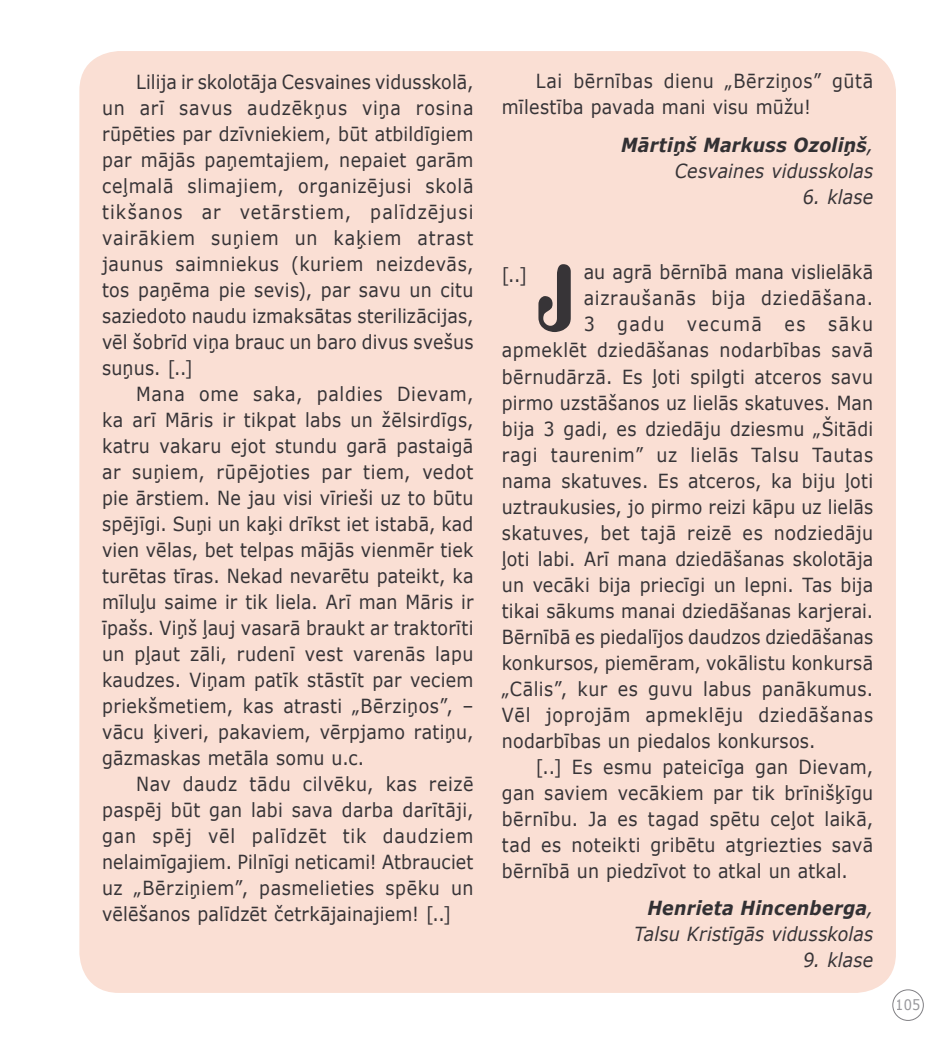
<style>
.page{position:relative;width:947px;height:1044px;background:#fff}
.page>*{position:absolute;margin:0;border:0;box-sizing:border-box;transform-origin:0 0}
.t1{font:82.2px "La Amy";color:#373437;scale:.9 1}
.t2{font:19.4px/26px "Verdana";letter-spacing:.02em;color:#373437;text-align:justify;scale:.9 1}
.t3{font:italic 19.4px/26px "Verdana";letter-spacing:.01em;color:#373437;text-align:right;scale:.9 1}
.t4{font:italic 700 19.4px/26px "Verdana";letter-spacing:.015em;color:#323033;text-align:right;scale:.9 1}
.t5{font:19.4px "Verdana";letter-spacing:.045em;color:#373437;scale:.9 1}
.t6{font:19.4px "Verdana";letter-spacing:.04em;color:#373437;scale:.9 1}
.t7{font:19.4px "Verdana";letter-spacing:.075em;color:#373437;scale:.9 1}
.t8{font:14.4px "Verdana";color:#98989c;scale:.9 1}
.s1{font-weight:400}
.s2{font-weight:400;color:#373437}
.s3{font-weight:700;color:#323033}
.s4{color:#323033}
</style>
<div class="page">
<div style="left:79px;top:51px;width:817px;height:941px;background:#fadfd4;border-radius:40px"></div>
<div style="left:892px;top:989px;width:31px;height:31px;border:1px solid #68676c;border-radius:50%"></div>
<p class="t2" style="left:102px;top:69px;width:414px;text-indent:34px">Lilija ir skolotāja Cesvaines vidusskolā, un arī savus audzēkņus viņa rosina rūpēties par dzīvniekiem, būt atbildīgiem par mājās paņemtajiem, nepaiet garām ceļmalā slimajiem, organizējusi skolā tikšanos ar vetārstiem, palīdzējusi vairākiem suņiem un kaķiem atrast jaunus saimniekus (kuriem neizdevās, tos paņēma pie sevis), par savu un citu saziedoto naudu izmaksātas sterilizācijas, vēl šobrīd viņa brauc un baro divus svešus suņus. [..]</p>
<p class="t2" style="left:102px;top:381px;width:414px;text-indent:34px">Mana ome saka, paldies Dievam, ka arī Māris ir tikpat labs un žēlsirdīgs, katru vakaru ejot stundu garā pastaigā ar suņiem, rūpējoties par tiem, vedot pie ārstiem. Ne jau visi vīrieši uz to būtu spējīgi. Suņi un kaķi drīkst iet istabā, kad vien vēlas, bet telpas mājās vienmēr tiek turētas tīras. Nekad nevarētu pateikt, ka mīluļu saime ir tik liela. Arī man Māris ir īpašs. Viņš ļauj vasarā braukt ar traktorīti un pļaut zāli, rudenī vest varenās lapu kaudzes. Viņam patīk stāstīt par veciem priekšmetiem, kas atrasti „Bērziņos”, – vācu ķiveri, pakaviem, vērpjamo ratiņu, gāzmaskas metāla somu u.c.</p>
<p class="t2" style="left:102px;top:771px;width:414px;text-indent:34px">Nav daudz tādu cilvēku, kas reizē paspēj būt gan labi sava darba darītāji, gan spēj vēl palīdzēt tik daudziem nelaimīgajiem. Pilnīgi neticami! Atbrauciet uz „Bērziņiem”, pasmelieties spēku un vēlēšanos palīdzēt četrkājainajiem! [..]</p>
<p class="t2" style="left:502px;top:69px;width:414px;text-indent:34px">Lai bērnības dienu „Bērziņos” gūtā mīlestība pavada mani visu mūžu!</p>
<p class="t4" style="left:621px;top:132px;width:282px">Mārtiņš Markuss Ozoliņš<span class="s1">,<br></span><span class="s2">Cesvaines vidusskolas</span></p>
<p class="t3" style="left:802px;top:184px;width:80px">6. klase</p>
<p class="t2" style="left:502px;top:262px;width:29px">[..]</p>
<h1 class="t1" style="left:536px;top:243px;width:46px">J</h1>
<p class="t2" style="left:584px;top:259px;width:323px">au agrā bērnībā mana vislielākā</p>
<p class="t6" style="left:584px;top:286px;width:323px">aizraušanās bija dziedāšana.</p>
<p class="t7" style="left:584px;top:312px;width:323px">3 gadu vecumā es sāku</p>
<p class="t2" style="left:502px;top:337px;width:414px">apmeklēt dziedāšanas nodarbības savā</p>
<p class="t2" style="left:502px;top:363px;width:414px">bērnudārzā. Es ļoti spilgti atceros savu</p>
<p class="t2" style="left:502px;top:389px;width:414px">pirmo uzstāšanos uz lielās skatuves. Man</p>
<p class="t2" style="left:502px;top:415px;width:414px">bija 3 gadi, es dziedāju dziesmu „Šitādi</p>
<p class="t2" style="left:502px;top:441px;width:414px">ragi taurenim” uz lielās Talsu Tautas</p>
<p class="t2" style="left:502px;top:467px;width:414px">nama skatuves. Es atceros, ka biju ļoti</p>
<p class="t2" style="left:502px;top:493px;width:414px">uztraukusies, jo pirmo reizi kāpu uz lielās</p>
<p class="t2" style="left:502px;top:519px;width:414px">skatuves, bet tajā reizē es nodziedāju</p>
<p class="t2" style="left:502px;top:545px;width:414px">ļoti labi. Arī mana dziedāšanas skolotāja</p>
<p class="t2" style="left:502px;top:571px;width:414px">un vecāki bija priecīgi un lepni. Tas bija</p>
<p class="t2" style="left:502px;top:597px;width:414px">tikai sākums manai dziedāšanas karjerai.</p>
<p class="t2" style="left:502px;top:623px;width:414px">Bērnībā es piedalījos daudzos dziedāšanas</p>
<p class="t2" style="left:502px;top:649px;width:414px">konkursos, piemēram, vokālistu konkursā</p>
<p class="t2" style="left:502px;top:675px;width:414px">„Cālis”, kur es guvu labus panākumus.</p>
<p class="t5" style="left:502px;top:702px;width:414px">Vēl joprojām apmeklēju dziedāšanas</p>
<p class="t2" style="left:502px;top:727px;width:350px">nodarbības un piedalos konkursos.</p>
<p class="t2" style="left:536px;top:753px;width:376px">[..] Es esmu pateicīga gan Dievam,</p>
<p class="t2" style="left:502px;top:779px;width:414px">gan saviem vecākiem par tik brīnišķīgu</p>
<p class="t2" style="left:502px;top:805px;width:414px">bērnību. Ja es tagad spētu ceļot laikā,</p>
<p class="t2" style="left:502px;top:831px;width:414px">tad es noteikti gribētu atgriezties savā</p>
<p class="t2" style="left:502px;top:857px;width:386px">bērnībā un piedzīvot to atkal un atkal.</p>
<p class="t3" style="left:634px;top:895px;width:267px"><span class="s3">Henrieta Hincenberga</span><span class="s4">,<br></span>Talsu Kristīgās vidusskolas</p>
<p class="t3" style="left:803px;top:947px;width:79px">9. klase</p>
<p class="t8" style="left:896px;top:995px;width:29px">105</p>
</div>
